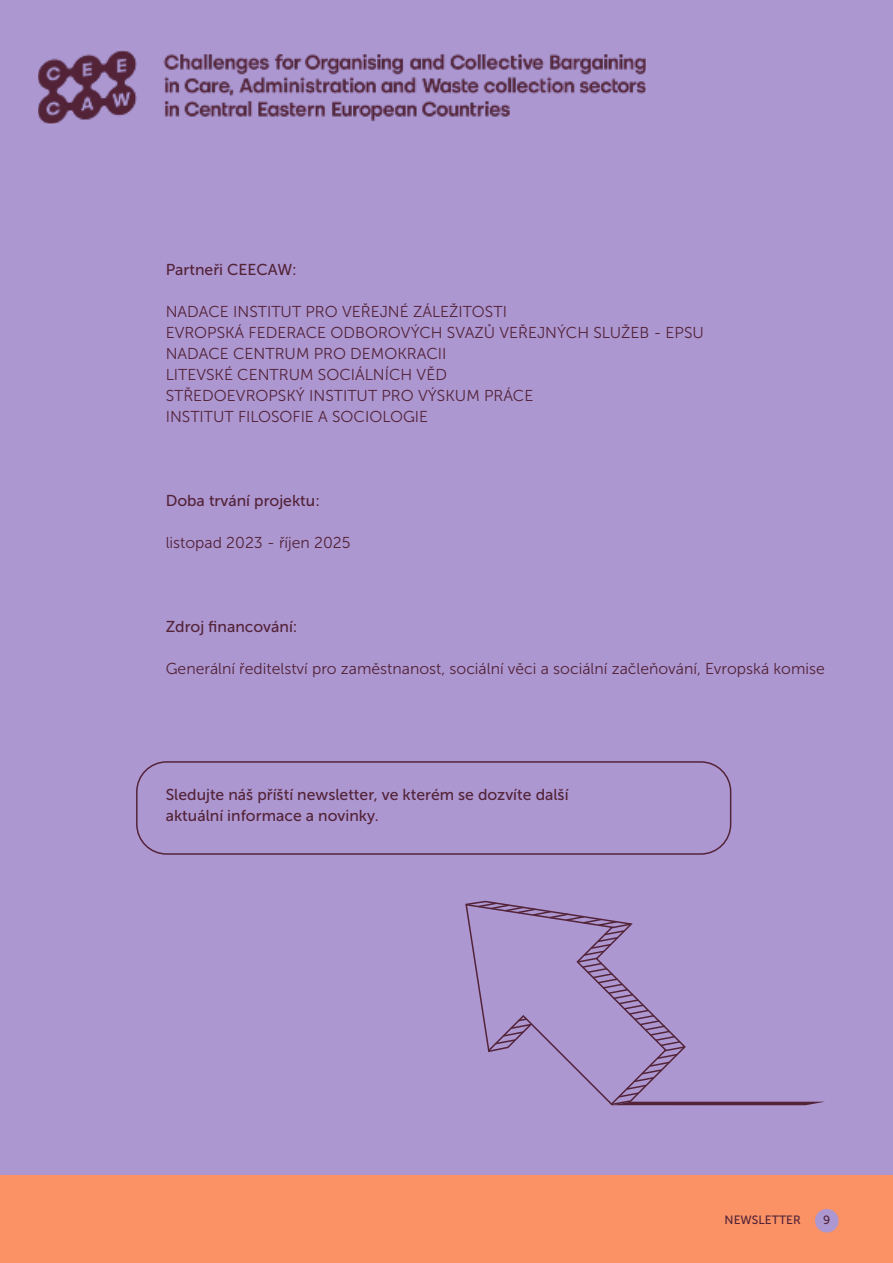
<style>
.page{position:relative;width:893px;height:1263px;background:#ad97d1}
.page>*{position:absolute;margin:0;border:0;box-sizing:border-box;transform-origin:0 0}
.tekst_reg{font:15.75px "Museo Sans 300";color:#532338}
.tekst_reg-2{font:15.75px "Museo Sans 500";color:#532338}
.t1{font:12px "Museo Sans 500";color:#532338}
</style>
<div class="page">
<img style="left:37px;top:50px;width:609px;height:74px">
<div style="left:136px;top:761px;width:595px;height:94px;border:2px solid #532338;border-radius:30px"></div>
<svg style="left:465px;top:901px;width:360px;height:205px"></svg>
<div style="left:0;top:1176px;width:893px;height:87px;background:#fa9266"></div>
<div style="left:815px;top:1209px;width:23px;height:23px;background:#ad97d1;border-radius:50%"></div>
<p class="tekst_reg-2" style="left:166px;top:261px;width:133px">Partneři CEECAW:</p>
<p class="tekst_reg" style="left:166px;top:303px;width:343px">NADACE INSTITUT PRO VEŘEJNÉ ZÁLEŽITOSTI</p>
<p class="tekst_reg" style="left:166px;top:324px;width:540px">EVROPSKÁ FEDERACE ODBOROVÝCH SVAZŮ VEŘEJNÝCH SLUŽEB - EPSU</p>
<p class="tekst_reg" style="left:166px;top:345px;width:282px">NADACE CENTRUM PRO DEMOKRACII</p>
<p class="tekst_reg" style="left:166px;top:366px;width:283px">LITEVSKÉ CENTRUM SOCIÁLNÍCH VĚD</p>
<p class="tekst_reg" style="left:166px;top:387px;width:369px">STŘEDOEVROPSKÝ INSTITUT PRO VÝSKUM PRÁCE</p>
<p class="tekst_reg" style="left:166px;top:408px;width:264px">INSTITUT FILOSOFIE A SOCIOLOGIE</p>
<p class="tekst_reg-2" style="left:166px;top:492px;width:156px">Doba trvání projektu:</p>
<p class="tekst_reg" style="left:166px;top:534px;width:186px">listopad 2023 - říjen 2025</p>
<p class="tekst_reg-2" style="left:166px;top:618px;width:133px">Zdroj financování:</p>
<p class="tekst_reg" style="left:166px;top:660px;width:661px">Generální ředitelství pro zaměstnanost, sociální věci a sociální začleňování, Evropská komise</p>
<p class="tekst_reg-2" style="left:166px;top:786px;width:404px">Sledujte náš příští newsletter, ve kterém se dozvíte další</p>
<p class="tekst_reg-2" style="left:166px;top:807px;width:215px">aktuální informace a novinky.</p>
<p class="t1" style="left:725px;top:1214px;width:78px">NEWSLETTER</p>
<p class="t1" style="left:823px;top:1214px;width:9px">9</p>
</div>
